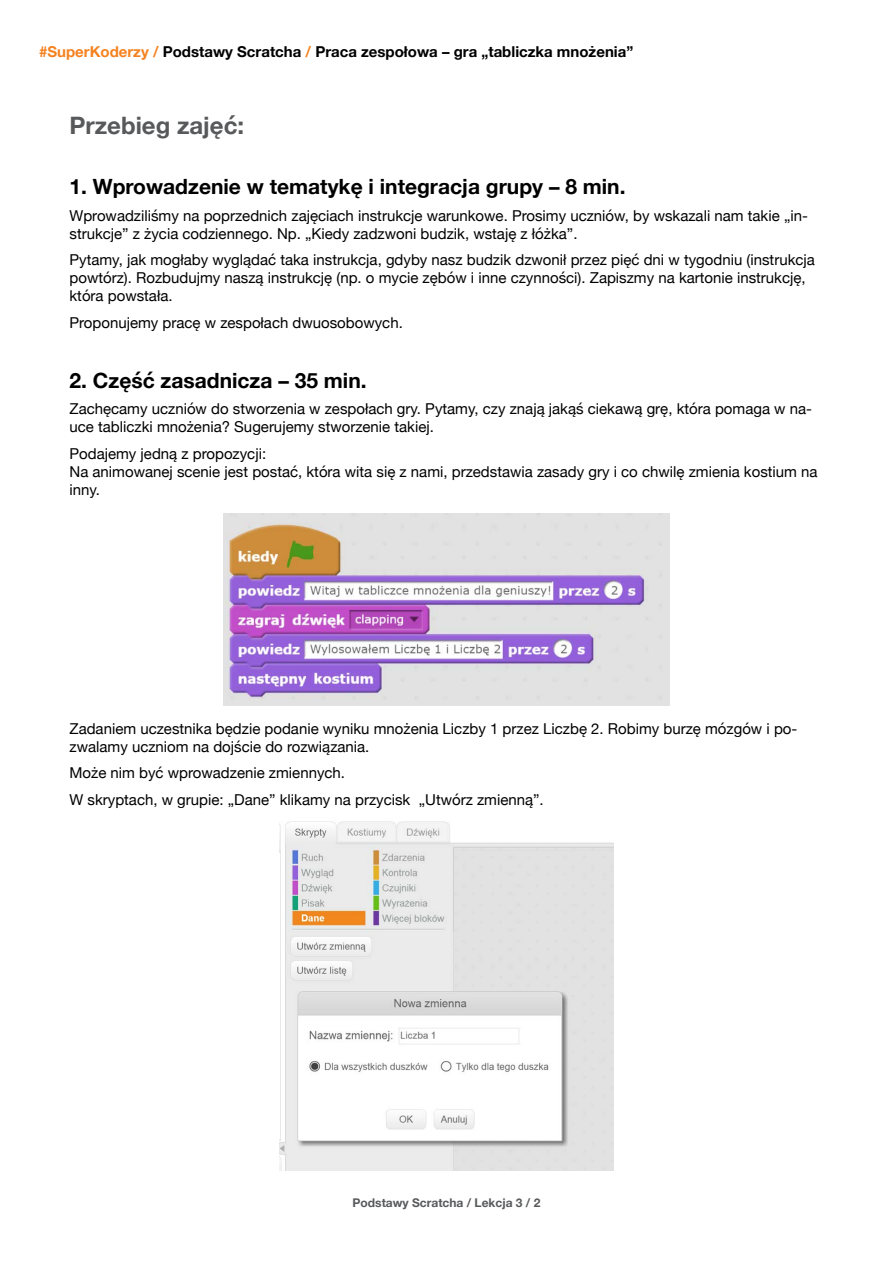
<style>
.page{position:relative;width:893px;height:1263px;background:#fff}
.page>*{position:absolute;margin:0;border:0;box-sizing:border-box;transform-origin:0 0}
.t1{font:700 24px "Helvetica Neue";color:#58595b}
.t2{font:700 21px "Helvetica Neue";color:#000}
.t3{font:15px/18px "Helvetica Neue";color:#000}
.t4{font:700 15px "Helvetica Neue";color:#000}
.t5{font:700 12px "Helvetica Neue";color:#58595b}
.s1{color:#f58220}
</style>
<div class="page">
<img style="left:223px;top:513px;width:447px;height:193px">
<img style="left:280px;top:821px;width:333px;height:350px">
<p class="t4" style="left:39px;top:40px;width:596px"><span class="s1">#SuperKoderzy /</span> Podstawy Scratcha <span class="s1">/</span> Praca zespołowa – gra „tabliczka mnożenia”</p>
<h1 class="t1" style="left:70px;top:107px;width:176px">Przebieg zajęć:</h1>
<h2 class="t2" style="left:70px;top:170px;width:558px">1. Wprowadzenie w tematykę i integracja grupy – 8 min.</h2>
<p class="t3" style="left:70px;top:207px;width:740px">Wprowadziliśmy na poprzednich zajęciach instrukcje warunkowe. Prosimy uczniów, by wskazali nam takie „in&shy;strukcje” z życia codziennego. Np. „Kiedy zadzwoni budzik, wstaję z łóżka”.</p>
<p class="t3" style="left:70px;top:252px;width:747px">Pytamy, jak mogłaby wyglądać taka instrukcja, gdyby nasz budzik dzwonił przez pięć dni w tygodniu (instrukcja powtórz). Rozbudujmy naszą instrukcję (np. o mycie zębów i inne czynności). Zapiszmy na kartonie instrukcję, która powstała.</p>
<p class="t3" style="left:70px;top:314px;width:335px">Proponujemy pracę w zespołach dwuosobowych.</p>
<h2 class="t2" style="left:70px;top:364px;width:299px">2. Część zasadnicza – 35 min.</h2>
<p class="t3" style="left:70px;top:401px;width:744px">Zachęcamy uczniów do stworzenia w zespołach gry. Pytamy, czy znają jakąś ciekawą grę, która pomaga w na&shy;uce tabliczki mnożenia? Sugerujemy stworzenie takiej.</p>
<p class="t3" style="left:70px;top:445px;width:750px">Podajemy jedną z propozycji:<br>Na animowanej scenie jest postać, która wita się z nami, przedstawia zasady gry i co chwilę zmienia kostium na inny.</p>
<p class="t3" style="left:70px;top:720px;width:729px">Zadaniem uczestnika będzie podanie wyniku mnożenia Liczby 1 przez Liczbę 2. Robimy burzę mózgów i po&shy;zwalamy uczniom na dojście do rozwiązania.</p>
<p class="t3" style="left:70px;top:760px;width:476px;line-height:26.5px">Może nim być wprowadzenie zmiennych.<br>W skryptach, w grupie: „Dane” klikamy na przycisk „Utwórz zmienną”.</p>
<p class="t5" style="left:353px;top:1194px;width:189px">Podstawy Scratcha / Lekcja 3 / 2</p>
</div>
